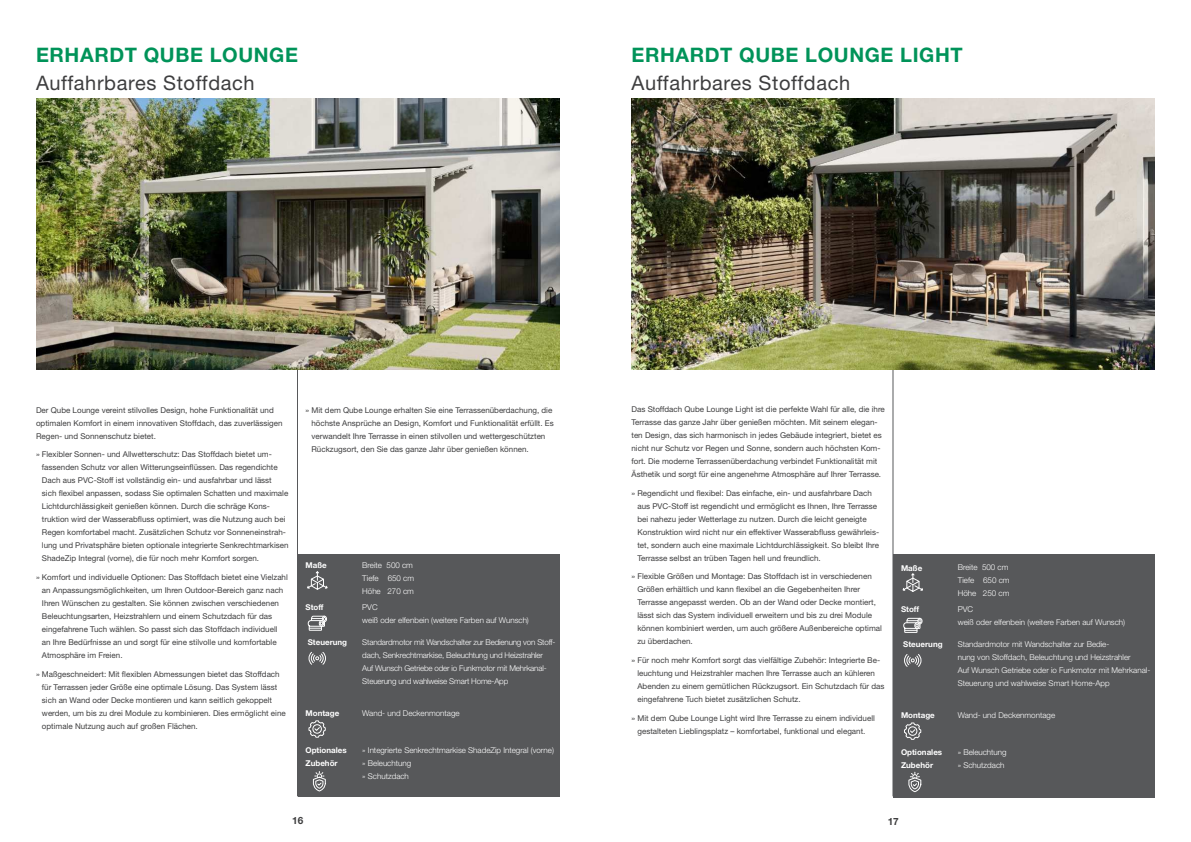
<style>
.page{position:relative;width:1191px;height:842px;background:#fff}
.page>*{position:absolute;margin:0;border:0;box-sizing:border-box;transform-origin:0 0}
.t1{font:20px "Helvetica Neue LT Pro";letter-spacing:.03em;color:#3e3e3f}
.t2{font:700 20px "Helvetica Neue LT Pro";letter-spacing:.03em;color:#009359}
.t3{font:700 10px "Helvetica Neue LT Pro";color:#3e3e3f}
.t4{font:8px/13px "Helvetica Neue LT Pro";color:#3e3e3f}
.t5{font:300 8px/13px "Helvetica Neue LT Pro";color:#fff}
.t6{font:300 8px/13px "Helvetica Neue LT Pro";letter-spacing:-.02em;color:#fff}
.t7{font:700 8px/13px "Helvetica Neue LT Pro";color:#fff}
</style>
<div class="page">
<img style="left:36px;top:99px;width:523px;height:271px">
<img style="left:631px;top:99px;width:524px;height:271px">
<hr style="left:892px;top:370px;width:1px;height:426px;background:#57585a">
<hr style="left:297px;top:370px;width:1px;height:426px;background:#57585a">
<div style="left:298px;top:554px;width:261px;height:242px;background:#57585a"></div>
<svg style="left:307px;top:571px;width:21px;height:19px"></svg>
<svg style="left:308px;top:615px;width:19px;height:16px"></svg>
<svg style="left:308px;top:652px;width:18px;height:13px"></svg>
<svg style="left:308px;top:720px;width:18px;height:18px"></svg>
<svg style="left:313px;top:771px;width:13px;height:20px"></svg>
<div style="left:892px;top:554px;width:262px;height:243px;background:#57585a"></div>
<svg style="left:902px;top:573px;width:21px;height:19px"></svg>
<svg style="left:903px;top:618px;width:19px;height:15px"></svg>
<svg style="left:904px;top:654px;width:17px;height:13px"></svg>
<svg style="left:904px;top:722px;width:17px;height:18px"></svg>
<svg style="left:908px;top:772px;width:13px;height:20px"></svg>
<h1 class="t2" style="left:36px;top:44px;width:263px">ERHARDT QUBE LOUNGE</h1>
<h1 class="t1" style="left:36px;top:73px;width:220px">Auffahrbares Stoffdach</h1>
<h1 class="t2" style="left:631px;top:44px;width:333px">ERHARDT QUBE LOUNGE LIGHT</h1>
<h1 class="t1" style="left:631px;top:73px;width:220px">Auffahrbares Stoffdach</h1>
<p class="t4" style="left:36px;top:403px;width:248px">Der Qube Lounge vereint stilvolles Design, hohe Funktionalität und optimalen Komfort in einem innovativen Stoffdach, das zuverlässigen<br>Regen- und Sonnenschutz bietet.</p>
<p class="t4" style="left:42px;top:448px;width:248px;text-indent:-6px">» Flexibler Sonnen- und Allwetterschutz: Das Stoffdach bietet um&shy;fassenden Schutz vor allen Witterungseinflüssen. Das regendichte Dach aus PVC-Stoff ist vollständig ein- und ausfahrbar und lässt<br>sich flexibel anpassen, sodass Sie optimalen Schatten und maximale Lichtdurchlässigkeit genießen können. Durch die schräge Kons&shy;truktion wird der Wasserabfluss optimiert, was die Nutzung auch bei Regen komfortabel macht. Zusätzlichen Schutz vor Sonneneinstrah&shy;lung und Privatsphäre bieten optionale integrierte Senkrechtmarkisen ShadeZip Integral (vorne), die für noch mehr Komfort sorgen.</p>
<p class="t4" style="left:42px;top:571px;width:247px;text-indent:-6px">» Komfort und individuelle Optionen: Das Stoffdach bietet eine Vielzahl an Anpassungsmöglichkeiten, um Ihren Outdoor-Bereich ganz nach Ihren Wünschen zu gestalten. Sie können zwischen verschiedenen Beleuchtungsarten, Heizstrahlern und einem Schutzdach für das eingefahrene Tuch wählen. So passt sich das Stoffdach individuell an Ihre Bedürfnisse an und sorgt für eine stilvolle und komfortable Atmosphäre im Freien.</p>
<p class="t4" style="left:42px;top:667px;width:245px;text-indent:-6px">» Maßgeschneidert: Mit flexiblen Abmessungen bietet das Stoffdach für Terrassen jeder Größe eine optimale Lösung. Das System lässt sich an Wand oder Decke montieren und kann seitlich gekoppelt werden, um bis zu drei Module zu kombinieren. Dies ermöglicht eine optimale Nutzung auch auf großen Flächen.</p>
<p class="t4" style="left:311px;top:403px;width:244px;text-indent:-6px">» Mit dem Qube Lounge erhalten Sie eine Terrassenüberdachung, die höchste Ansprüche an Design, Komfort und Funktionalität erfüllt. Es verwandelt Ihre Terrasse in einen stilvollen und wettergeschützten Rückzugsort, den Sie das ganze Jahr über genießen können.</p>
<p class="t7" style="left:305px;top:559px;width:23px">Maße</p>
<p class="t5" style="left:362px;top:559px;width:53px">Breite 500 cm<br>Tiefe 650 cm<br>Höhe 270 cm</p>
<p class="t7" style="left:305px;top:601px;width:20px">Stoff</p>
<p class="t5" style="left:362px;top:601px;width:168px">PVC<br>weiß oder elfenbein (weitere Farben auf Wunsch)</p>
<p class="t7" style="left:308px;top:636px;width:41px">Steuerung</p>
<p class="t6" style="left:362px;top:636px;width:195px">Standardmotor mit Wandschalter zur Bedienung von Stoff&shy;dach, Senkrechtmarkise, Beleuchtung und Heizstrahler Auf Wunsch Getriebe oder io Funkmotor mit Mehrkanal-Steuerung und wahlweise Smart Home-App</p>
<p class="t7" style="left:305px;top:706px;width:35px">Montage</p>
<p class="t5" style="left:362px;top:707px;width:99px">Wand- und Deckenmontage</p>
<p class="t7" style="left:305px;top:743px;width:43px">Optionales<br>Zubehör</p>
<p class="t5" style="left:362px;top:744px;width:193px">» Integrierte Senkrechtmarkise ShadeZip Integral (vorne) » Beleuchtung<br>» Schutzdach</p>
<p class="t4" style="left:631px;top:403px;width:255px">Das Stoffdach Qube Lounge Light ist die perfekte Wahl für alle, die ihre Terrasse das ganze Jahr über genießen möchten. Mit seinem elegan&shy;ten Design, das sich harmonisch in jedes Gebäude integriert, bietet es nicht nur Schutz vor Regen und Sonne, sondern auch höchsten Kom&shy;fort. Die moderne Terrassenüberdachung verbindet Funktionalität mit Ästhetik und sorgt für eine angenehme Atmosphäre auf Ihrer Terrasse.</p>
<p class="t4" style="left:637px;top:486px;width:243px;text-indent:-6px">» Regendicht und flexibel: Das einfache, ein- und ausfahrbare Dach aus PVC-Stoff ist regendicht und ermöglicht es Ihnen, Ihre Terrasse bei nahezu jeder Wetterlage zu nutzen. Durch die leicht geneigte Konstruktion wird nicht nur ein effektiver Wasserabfluss gewährleis&shy;tet, sondern auch eine maximale Lichtdurchlässigkeit. So bleibt Ihre Terrasse selbst an trüben Tagen hell und freundlich.</p>
<p class="t4" style="left:637px;top:570px;width:246px;text-indent:-6px">» Flexible Größen und Montage: Das Stoffdach ist in verschiedenen Größen erhältlich und kann flexibel an die Gegebenheiten Ihrer Terrasse angepasst werden. Ob an der Wand oder Decke montiert, lässt sich das System individuell erweitern und bis zu drei Module können kombiniert werden, um auch größere Außenbereiche optimal zu überdachen.</p>
<p class="t4" style="left:637px;top:654px;width:249px;text-indent:-6px">» Für noch mehr Komfort sorgt das vielfältige Zubehör: Integrierte Be&shy;leuchtung und Heizstrahler machen Ihre Terrasse auch an kühleren Abenden zu einem gemütlichen Rückzugsort. Ein Schutzdach für das eingefahrene Tuch bietet zusätzlichen Schutz.</p>
<p class="t4" style="left:631px;top:711px;width:245px;text-align:center">» Mit dem Qube Lounge Light wird Ihre Terrasse zu einem individuell gestalteten Lieblingsplatz – komfortabel, funktional und elegant.</p>
<p class="t7" style="left:901px;top:561px;width:23px">Maße</p>
<p class="t5" style="left:957px;top:561px;width:53px">Breite 500 cm<br>Tiefe 650 cm<br>Höhe 250 cm</p>
<p class="t7" style="left:901px;top:603px;width:20px">Stoff</p>
<p class="t5" style="left:957px;top:604px;width:169px">PVC<br>weiß oder elfenbein (weitere Farben auf Wunsch)</p>
<p class="t7" style="left:903px;top:638px;width:41px">Steuerung</p>
<p class="t5" style="left:957px;top:638px;width:194px">Standardmotor mit Wandschalter zur Bedie-<br>nung von Stoffdach, Beleuchtung und Heizstrahler<br>Auf Wunsch Getriebe oder io Funkmotor mit Mehr kanal-Steuerung und wahlweise Smart Home-App</p>
<p class="t7" style="left:901px;top:709px;width:35px">Montage</p>
<p class="t5" style="left:957px;top:709px;width:99px">Wand- und Deckenmontage</p>
<p class="t7" style="left:901px;top:745px;width:43px">Optionales<br>Zubehör</p>
<p class="t5" style="left:957px;top:746px;width:50px">» Beleuchtung » Schutzdach</p>
<p class="t3" style="left:292px;top:815px;width:13px">16</p>
<p class="t3" style="left:887px;top:816px;width:13px">17</p>
</div>
